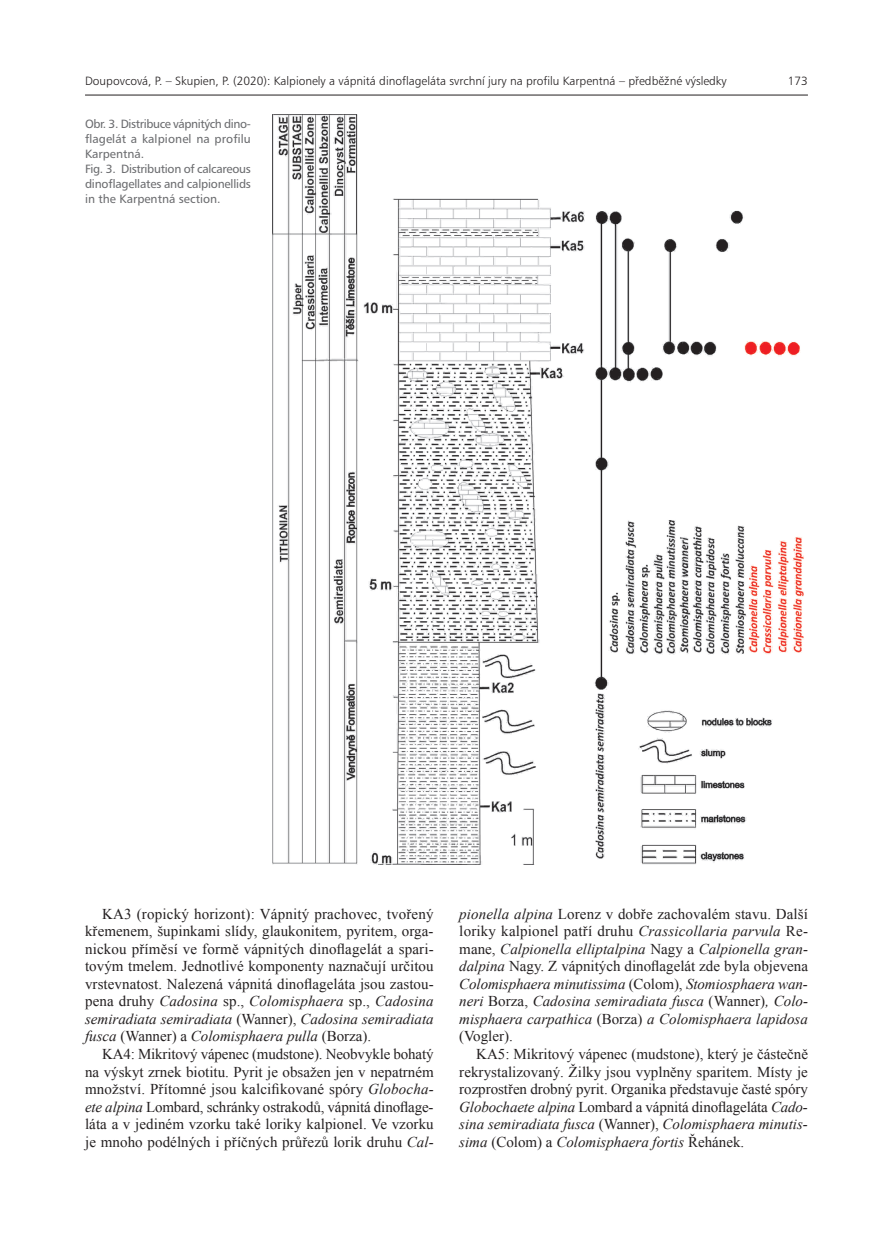
<style>
.page{position:relative;width:893px;height:1234px;background:#fff}
.page>*{position:absolute;margin:0;border:0;box-sizing:border-box;transform-origin:0 0}
.t1{font:15px/17.5px "Times New Roman";letter-spacing:.005em;color:#231f20;text-align:justify}
.t2{font:italic 15px/17.5px "Times New Roman";color:#231f20;text-align:justify}
.t3{font:12px/15px "Humanist 777 BTCE Roman B";letter-spacing:-.015em;color:#6c6d70}
.t4{font:12px "Humanist 777 BTCE Light B";color:#231f20}
.s1{font-style:italic}
.s2{font-style:normal}
</style>
<div class="page">
<hr style="left:85px;top:95px;width:723px;height:1px;background:#231f20">
<img style="left:272px;top:115px;width:532px;height:749px">
<p class="t4" style="left:85px;top:73px;width:643px">Doupovcová, P. – Skupien, P. (2020): Kalpionely a vápnitá dinoflageláta svrchní jury na profilu Karpentná – předběžné výsledky</p>
<p class="t4" style="left:788px;top:73px;width:22px">173</p>
<p class="t3" style="left:85px;top:116px;width:167px">Obr. 3. Distribuce vápnitých dino&shy;flagelát a kalpionel na profilu<br>Karpentná.<br>Fig. 3. Distribution of calcareous dinoflagellates and calpionellids in the Karpentná section.</p>
<p class="t1" style="left:85px;top:904px;width:350px;text-indent:17px">KA3 (ropický horizont): Vápnitý prachovec, tvořený křemenem, šupinkami slídy, glaukonitem, pyritem, orga&shy;nickou příměsí ve formě vápnitých dinoflagelát a spari&shy;tovým tmelem. Jednotlivé komponenty naznačují určitou vrstevnatost. Nalezená vápnitá dinoflageláta jsou zastou&shy;pena druhy <span class="s1">Cadosina</span> sp., <span class="s1">Colomisphaera</span> sp., <span class="s1">Cadosina semiradiata semiradiata</span> (Wanner), <span class="s1">Cadosina semiradiata fusca</span> (Wanner) a <span class="s1">Colomisphaera pulla</span> (Borza).</p>
<p class="t1" style="left:85px;top:1044px;width:350px;text-indent:17px">KA4: Mikritový vápenec (mudstone). Neobvykle bohatý na výskyt zrnek biotitu. Pyrit je obsažen jen v nepatrném množství. Přítomné jsou kalcifikované spóry <span class="s1">Globocha&shy;ete alpina</span> Lombard, schránky ostrakodů, vápnitá dinoflage&shy;láta a v jediném vzorku také loriky kalpionel. Ve vzorku je mnoho podélných i příčných průřezů lorik druhu <span class="s1">Cal-</span></p>
<p class="t2" style="left:459px;top:904px;width:350px">pionella alpina <span class="s2">Lorenz v dobře zachovalém stavu. Další loriky kalpionel patří druhu</span> Crassicollaria parvula <span class="s2">Re&shy;mane,</span> Calpionella elliptalpina <span class="s2">Nagy a</span> Calpionella gran&shy;dalpina <span class="s2">Nagy. Z vápnitých dinoflagelát zde byla objevena </span>Colomisphaera minutissima <span class="s2">(Colom),</span> Stomiosphaera wan&shy;neri <span class="s2">Borza,</span> Cadosina semiradiata fusca <span class="s2">(Wanner)</span>, Colo&shy;misphaera carpathica <span class="s2">(Borza)</span> a Colomisphaera lapidosa <span class="s2">(Vogler).</span></p>
<p class="t1" style="left:459px;top:1044px;width:350px;text-indent:17px">KA5: Mikritový vápenec (mudstone), který je částečně rekrystalizovaný. Žilky jsou vyplněny sparitem. Místy je rozprostřen drobný pyrit. Organika představuje časté spóry <span class="s1">Globochaete alpina</span> Lombard a vápnitá dinoflageláta <span class="s1">Cado&shy;sina semiradiata fusca</span> (Wanner), <span class="s1">Colomisphaera minutis&shy;sima</span> (Colom) a <span class="s1">Colomisphaera fortis</span> Řehánek.</p>
</div>
